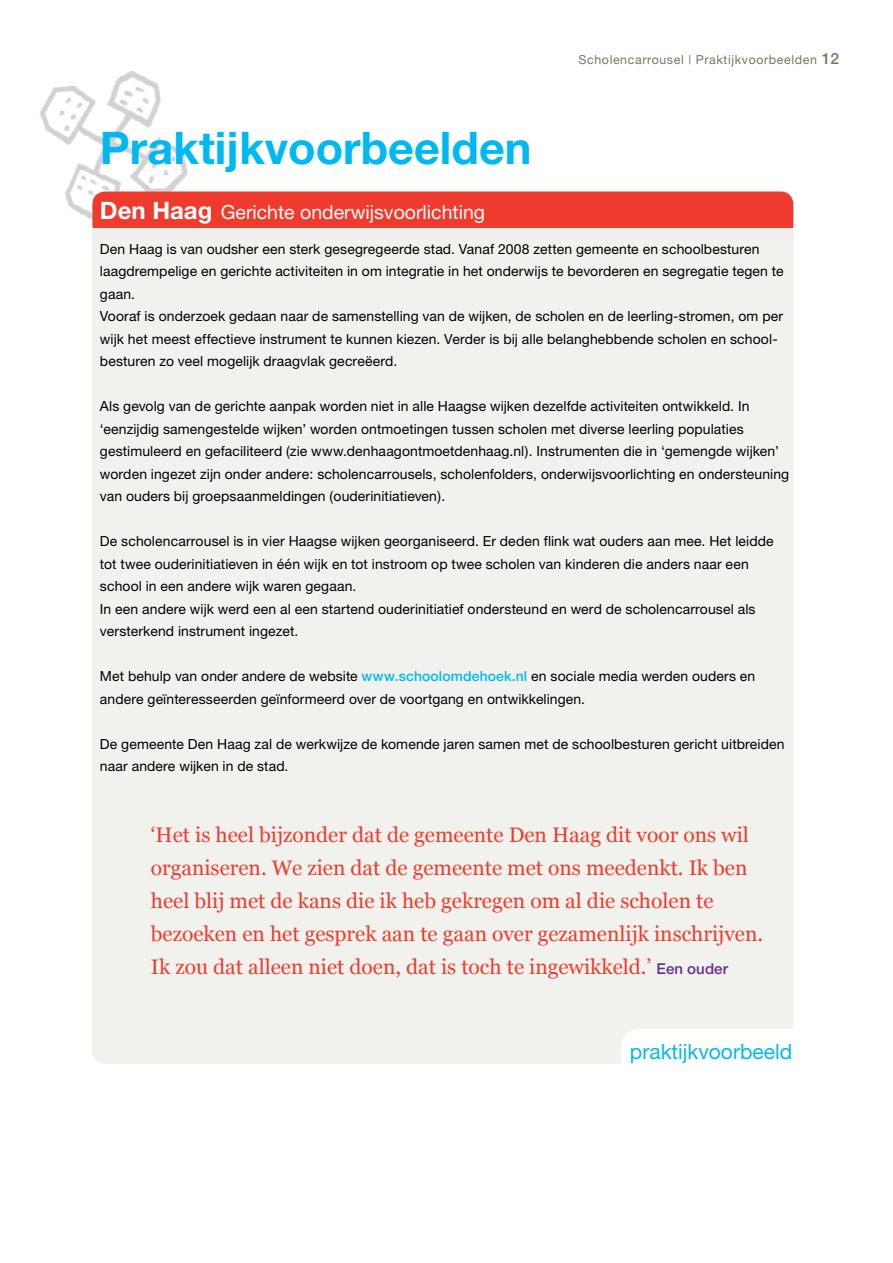
<style>
.page{position:relative;width:893px;height:1263px;background:#fff}
.page>*{position:absolute;margin:0;border:0;box-sizing:border-box;transform-origin:0 0}
.t1{font:700 45px "Helvetica Neue";color:#00b9f2}
.t2{font:21px/33px "Georgia";color:#ef3b2d}
.t3{font:21px "Helvetica Neue";color:#00b9f2}
.t4{font:19.5px "Helvetica Neue East A";color:#fff}
.t5{font:13.95px/22.5px "Helvetica Neue";letter-spacing:.01em;color:#000}
.t6{font:12.45px "Helvetica Neue";letter-spacing:.05em;color:#787661}
.s1{font-weight:500;font-size:15.45px}
.s2{font-family:"Helvetica Neue";font-weight:700;font-size:24px}
.s3{font-weight:500;color:#00b9f2}
.s4{font-family:"Helvetica Neue";font-weight:500;font-size:15px;color:#662d91}
</style>
<div class="page">
<img style="left:40px;top:71px;width:148px;height:148px">
<div style="left:92px;top:190px;width:701px;height:874px;background:#f1f1ed;border-radius:13px"></div>
<div style="left:92px;top:192px;width:701px;height:46px;background:#ef3b2d;border-radius:13px"></div>
<div style="left:92px;top:229px;width:701px;height:11px;background:#f0efeb"></div>
<div style="left:621px;top:1029px;width:189px;height:76px;background:#fff;border-radius:18px"></div>
<p class="t6" style="left:578px;top:52px;width:262px">Scholencarrousel | Praktijkvoorbeelden <span class="s1">12</span></p>
<h1 class="t1" style="left:100px;top:120px;width:433px">Praktijkvoorbeelden</h1>
<h3 class="t4" style="left:100px;top:200px;width:387px"><span class="s2">Den Haag</span> Gerichte onderwijsvoorlichting</h3>
<p class="t5" style="left:100px;top:237px;width:685px">Den Haag is van oudsher een sterk gesegregeerde stad. Vanaf 2008 zetten gemeente en schoolbesturen laagdrempelige en gerichte activiteiten in om integratie in het onderwijs te bevorderen en segregatie tegen te gaan.<br>Vooraf is onderzoek gedaan naar de samenstelling van de wijken, de scholen en de leerling-stromen, om per wijk het meest effectieve instrument te kunnen kiezen. Verder is bij alle belanghebbende scholen en school&shy;besturen zo veel mogelijk draagvlak gecreëerd.</p>
<p class="t5" style="left:100px;top:395px;width:691px">Als gevolg van de gerichte aanpak worden niet in alle Haagse wijken dezelfde activiteiten ontwikkeld. In ‘eenzijdig samengestelde wijken’ worden ontmoetingen tussen scholen met diverse leerling populaties gestimuleerd en gefaciliteerd (zie www.denhaagontmoetdenhaag.nl). Instrumenten die in ‘gemengde wijken’ worden ingezet zijn onder andere: scholencarrousels, scholenfolders, onderwijsvoorlichting en ondersteuning van ouders bij groepsaanmeldingen (ouderinitiatieven).</p>
<p class="t5" style="left:100px;top:530px;width:675px">De scholencarrousel is in vier Haagse wijken georganiseerd. Er deden flink wat ouders aan mee. Het leidde tot twee ouderinitiatieven in één wijk en tot instroom op twee scholen van kinderen die anders naar een school in een andere wijk waren gegaan.<br>In een andere wijk werd een al een startend ouderinitiatief ondersteund en werd de scholencarrousel als versterkend instrument ingezet.</p>
<p class="t5" style="left:100px;top:665px;width:657px">Met behulp van onder andere de website <span class="s3">www.schoolomdehoek.nl</span> en sociale media werden ouders en andere geïnteresseerden geïnformeerd over de voortgang en ontwikkelingen.</p>
<p class="t5" style="left:100px;top:732px;width:686px">De gemeente Den Haag zal de werkwijze de komende jaren samen met de schoolbesturen gericht uitbreiden naar andere wijken in de stad.</p>
<p class="t2" style="left:151px;top:819px;width:614px">‘Het is heel bijzonder dat de gemeente Den Haag dit voor ons wil organiseren. We zien dat de gemeente met ons meedenkt. Ik ben heel blij met de kans die ik heb gekregen om al die scholen te bezoeken en het gesprek aan te gaan over gezamenlijk inschrijven.<br>Ik zou dat alleen niet doen, dat is toch te ingewikkeld.’ <span class="s4">Een ouder</span></p>
<h2 class="t3" style="left:630px;top:1039px;width:164px">praktijkvoorbeeld</h2>
</div>
